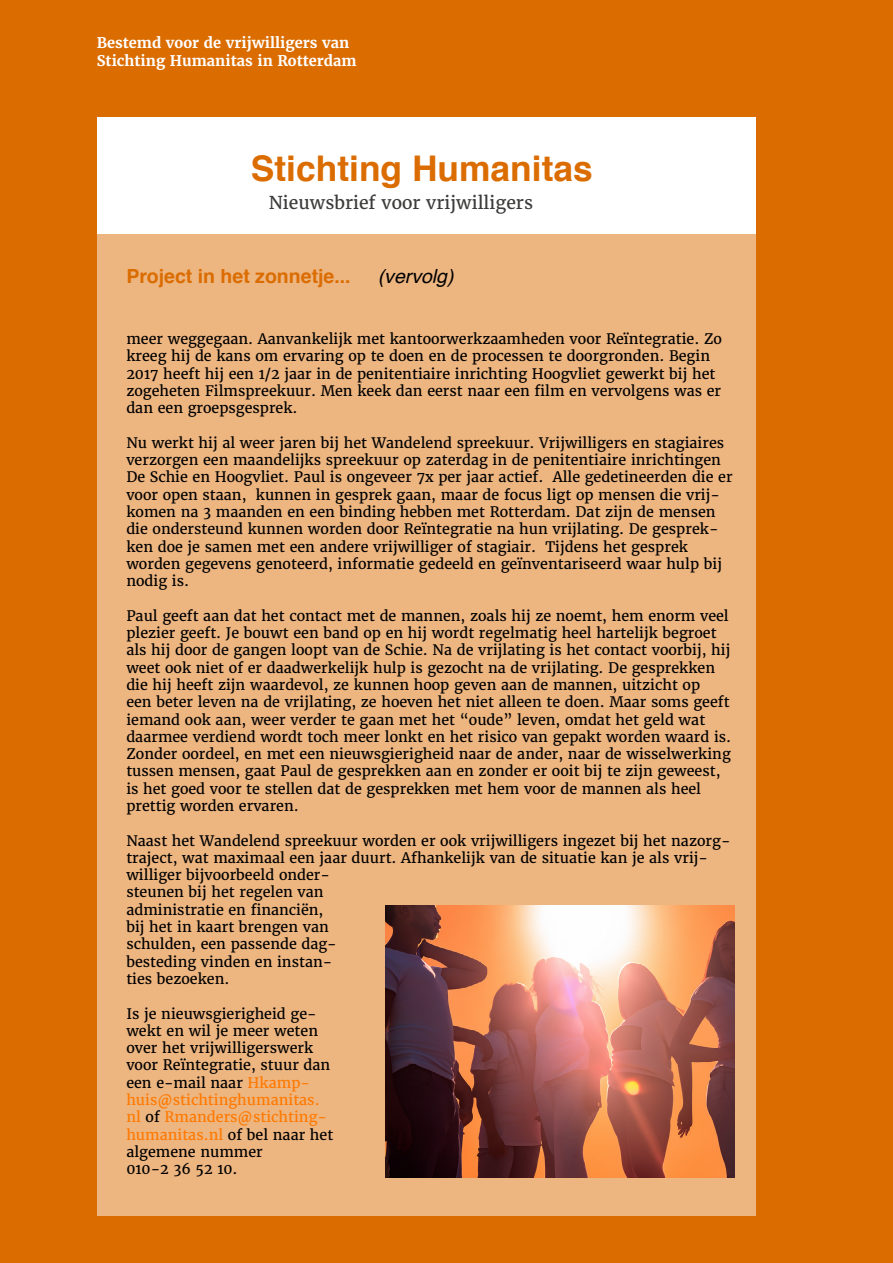
<style>
.page{position:relative;width:893px;height:1263px;background:#db6c00}
.page>*{position:absolute;margin:0;border:0;box-sizing:border-box;transform-origin:0 0}
.t1{font:700 35.4px "Helvetica";color:#db6c00}
.t2{font:700 19.5px "Helvetica";color:#db6c00}
.t3{font:italic 19.5px "Helvetica";color:#000}
.t4{font:17.7px "Merriweather";color:#3c3c3b}
.t5{font:700 14.7px/17.5px "Merriweather";color:#fff}
.t6{font:14.4px/17.2px "Merriweather";color:#000}
.s1{color:#ff7900}
</style>
<div class="page">
<div style="left:97px;top:118px;width:659px;height:1098px;background:#fff"></div>
<div style="left:97px;top:234px;width:659px;height:982px;background:#edb580"></div>
<img style="left:385px;top:906px;width:349px;height:272px">
<p class="t5" style="left:97px;top:34px;width:261px">Bestemd voor de vrijwilligers van<br>Stichting Humanitas in Rotterdam</p>
<h1 class="t1" style="left:251px;top:140px;width:343px">Stichting Humanitas</h1>
<p class="t4" style="left:269px;top:191px;width:266px">Nieuwsbrief voor vrijwilligers</p>
<h2 class="t2" style="left:126px;top:260px;width:226px">Project in het zonnetje...</h2>
<h2 class="t3" style="left:378px;top:260px;width:77px">(vervolg)</h2>
<p class="t6" style="left:126px;top:330px;width:597px">meer weggegaan. Aanvankelijk met kantoorwerkzaamheden voor Reïntegratie. Zo kreeg hij de kans om ervaring op te doen en de processen te doorgronden. Begin 2017 heeft hij een 1/2 jaar in de penitentiaire inrichting Hoogvliet gewerkt bij het zogeheten Filmspreekuur. Men keek dan eerst naar een film en vervolgens was er dan een groepsgesprek.</p>
<p class="t6" style="left:126px;top:434px;width:608px">Nu werkt hij al weer jaren bij het Wandelend spreekuur. Vrijwilligers en stagiaires verzorgen een maandelijks spreekuur op zaterdag in de penitentiaire inrichtingen De Schie en Hoogvliet. Paul is ongeveer 7x per jaar actief. Alle gedetineerden die er voor open staan, kunnen in gesprek gaan, maar de focus ligt op mensen die vrij&shy;komen na 3 maanden en een binding hebben met Rotterdam. Dat zijn de mensen die ondersteund kunnen worden door Reïntegratie na hun vrijlating. De gesprek&shy;ken doe je samen met een andere vrijwilliger of stagiair. Tijdens het gesprek worden gegevens genoteerd, informatie gedeeld en geïnventariseerd waar hulp bij nodig is.</p>
<p class="t6" style="left:126px;top:607px;width:606px">Paul geeft aan dat het contact met de mannen, zoals hij ze noemt, hem enorm veel plezier geeft. Je bouwt een band op en hij wordt regelmatig heel hartelijk begroet als hij door de gangen loopt van de Schie. Na de vrijlating is het contact voorbij, hij weet ook niet of er daadwerkelijk hulp is gezocht na de vrijlating. De gesprekken die hij heeft zijn waardevol, ze kunnen hoop geven aan de mannen, uitzicht op<br>een beter leven na de vrijlating, ze hoeven het niet alleen te doen. Maar soms geeft iemand ook aan, weer verder te gaan met het “oude” leven, omdat het geld wat daarmee verdiend wordt toch meer lonkt en het risico van gepakt worden waard is.<br>Zonder oordeel, en met een nieuwsgierigheid naar de ander, naar de wisselwerking tussen mensen, gaat Paul de gesprekken aan en zonder er ooit bij te zijn geweest, is het goed voor te stellen dat de gesprekken met hem voor de mannen als heel prettig worden ervaren.</p>
<p class="t6" style="left:126px;top:832px;width:606px">Naast het Wandelend spreekuur worden er ook vrijwilligers ingezet bij het nazorg&shy;traject, wat maximaal een jaar duurt. Afhankelijk van de situatie kan je als vrij&shy;williger bijvoorbeeld onder-<br>steunen bij het regelen van<br>administratie en financiën,<br>bij het in kaart brengen van<br>schulden, een passende dag-<br>besteding vinden en instan-<br>ties bezoeken.</p>
<p class="t6" style="left:126px;top:1005px;width:208px">Is je nieuwsgierigheid ge&shy;wekt en wil je meer weten over het vrijwilligerswerk voor Reïntegratie, stuur dan een e-mail naar <span class="s1">Hkamp&shy;huis@stichtinghumanitas. nl</span> of <span class="s1">Rmanders@stichting&shy;humanitas.nl</span> of bel naar het algemene nummer<br>010-2 36 52 10.</p>
</div>
